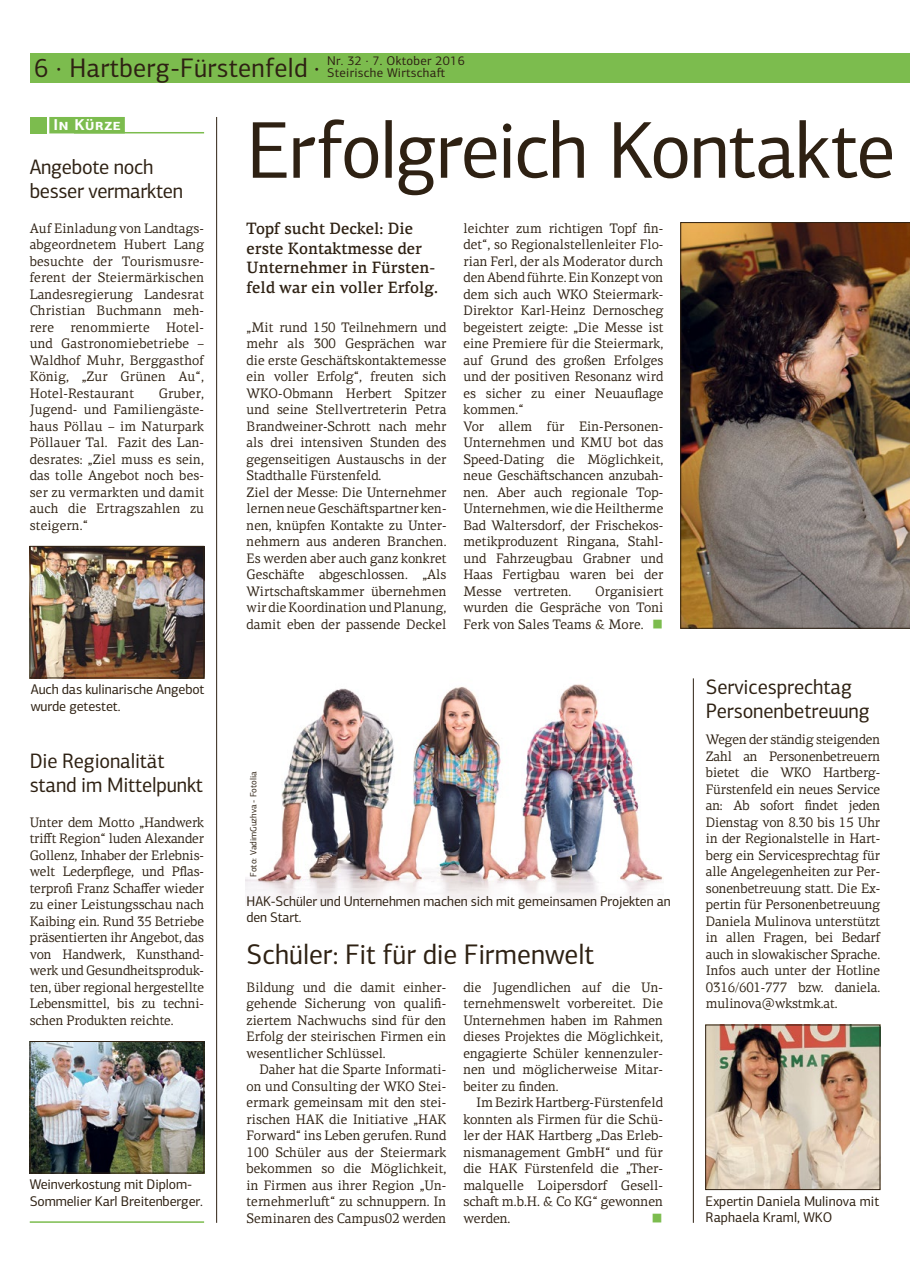
<style>
.page{position:relative;width:910px;height:1276px;background:#fff}
.page>*{position:absolute;margin:0;border:0;box-sizing:border-box;transform-origin:0 0}
.t1{font:81px "PF Centro Sans Pro";letter-spacing:-.025em;color:#2e2113;scale:.96 1}
.t2{font:28.5px "PF Centro Sans Pro";color:#2e2113;scale:.96 1}
.t3{font:27px "PF Centro Sans Pro";letter-spacing:.01em;color:#2e2113;scale:.96 1}
.t4{font:21px/24px "PF Centro Sans Pro";letter-spacing:-.01em;color:#2e2113;scale:.96 1}
.t5{font:500 16.5px/19.5px "PF Centro Serif Pro";color:#2e2113;scale:.96 1}
.t6{font:700 15.75px "PF Centro Sans Pro";letter-spacing:.04em;color:#fff}
.t7{font:14.1px/16.5px "PF Centro Sans Pro";letter-spacing:-.01em;color:#2e2113}
.t8{font:14.1px/16.5px "PF Centro Sans Pro";letter-spacing:-.01em;color:#2e2113;scale:.96 1}
.t9{font:13.8px/16.5px "PF Centro Serif Pro";color:#2e2113;text-align:justify;scale:.96 1}
.t10{font:13.8px/16.5px "PF Centro Serif Pro";color:#2e2113;text-align:justify}
.t11{font:13.8px "PF Centro Serif Pro";color:#7cbc4e}
.t12{font:12.75px "PF Centro Sans Pro";letter-spacing:.02em;color:#2e2113}
.t13{font:9px "PF Centro Sans Pro";color:#2e2113}
.s1{color:#7cbc4e}
</style>
<div class="page">
<div style="left:31px;top:53px;width:879px;height:30px;background:#7cbc4e"></div>
<img style="left:707px;top:1026px;width:171px;height:161px">
<hr style="left:693px;top:678px;width:1px;height:544px;background:#2e2113">
<hr style="left:216px;top:117px;width:1px;height:1105px;background:#2e2113">
<hr style="left:30px;top:1221px;width:174px;height:1px;background:#7cbc4e">
<div style="left:49px;top:117px;width:76px;height:16px;background:#7cbc4e"></div>
<hr style="left:74px;top:132px;width:130px;height:1px;background:#7cbc4e">
<div style="left:30px;top:117px;width:16px;height:16px;background:#7cbc4e"></div>
<img style="left:32px;top:1043px;width:170px;height:128px">
<div style="left:30px;top:1041px;width:174px;height:132px;border:1px solid #2e2113"></div>
<img style="left:32px;top:548px;width:170px;height:128px">
<div style="left:30px;top:546px;width:174px;height:132px;border:1px solid #2e2113"></div>
<img style="left:245px;top:684px;width:418px;height:220px">
<img style="left:680px;top:222px;width:230px;height:406px">
<h3 class="t3" style="left:34px;top:51px;width:450px">6 · Hartberg-Fürstenfeld · <sup>Nr.</sup> <sup>32</sup> <sup>·</sup> <sup>7.</sup> <sup>Oktober</sup> <sup>2016</sup></h3>
<p class="t12" style="left:327px;top:65px;width:120px">Steirische Wirtschaft</p>
<p class="t6" style="left:54px;top:115px;width:69px">In Kürze</p>
<h3 class="t4" style="left:30px;top:155px;width:161px">Angebote noch besser vermarkten</h3>
<p class="t9" style="left:30px;top:220px;width:183px">Auf Einladung von Landtags&shy;abgeordnetem Hubert Lang besuchte der Tourismusre&shy;ferent der Steiermärkischen Landesregierung Landesrat Christian Buchmann meh&shy;rere renommierte Hotel&shy;und Gastronomiebetriebe – Waldhof Muhr, Berggasthof König, „Zur Grünen Au“, Hotel-Restaurant</p>
<p class="t9" style="left:30px;top:385px;width:183px;text-indent:129px">Gruber, Jugend- und Familiengäste&shy;haus Pöllau – im Naturpark Pöllauer Tal. Fazit des Lan&shy;desrates: „Ziel muss es sein, das tolle Angebot noch bes&shy;ser zu vermarkten und damit auch die Ertragszahlen zu steigern.“</p>
<p class="t7" style="left:31px;top:681px;width:175px">Auch das kulinarische Angebot wurde getestet.</p>
<h3 class="t4" style="left:30px;top:749px;width:182px">Die Regionalität stand im Mittelpunkt</h3>
<p class="t9" style="left:30px;top:814px;width:183px">Unter dem Motto „Handwerk trifft Region“ luden Alexander Gollenz, Inhaber der Erlebnis&shy;welt Lederpflege, und Pflas&shy;terprofi Franz Schaffer wieder zu einer Leistungsschau nach Kaibing ein. Rund 35 Betriebe präsentierten ihr Angebot, das von Handwerk, Kunsthand&shy;werk und Gesundheitsproduk&shy;ten, über regional hergestellte Lebensmittel, bis zu techni&shy;schen Produkten reichte.</p>
<p class="t7" style="left:30px;top:1176px;width:175px">Weinverkostung mit Diplom-<br>Sommelier Karl Breitenberger.</p>
<h1 class="t1" style="left:247px;top:101px;width:677px">Erfolgreich Kontakte</h1>
<p class="t5" style="left:247px;top:219px;width:201px">Topf sucht Deckel: Die erste Kontaktmesse der<br>Unternehmer in Fürsten&shy;feld war ein voller Erfolg.</p>
<p class="t9" style="left:247px;top:319px;width:210px;text-align:left">„Mit rund 150 Teilnehmern und mehr als 300 Gesprächen war die erste Geschäftskontaktemesse ein voller Erfolg“, freuten sich<br>WKO-Obmann Herbert Spitzer und seine Stellvertreterin Petra<br>Brandweiner-Schrott nach mehr als drei intensiven Stunden des gegenseitigen Austauschs in der<br>Stadthalle Fürstenfeld.<br>Ziel der Messe: Die Unternehmer lernen neue Geschäftspartner ken&shy;nen, knüpfen Kontakte zu Unter&shy;nehmern aus anderen Branchen.<br>Es werden aber auch ganz konkret<br>Geschäfte abgeschlossen. „Als<br>Wirtschaftskammer übernehmen wir die Koordination und Planung, damit eben der passende Deckel</p>
<p class="t9" style="left:463px;top:220px;width:210px;text-align:left">leichter zum richtigen Topf fin&shy;det“, so Regionalstellenleiter Flo&shy;rian Ferl, der als Moderator durch den Abend führte. Ein Konzept von dem sich auch WKO Steiermark-<br>Direktor Karl-Heinz Dernoscheg begeistert zeigte: „Die Messe ist eine Premiere für die Steiermark, auf Grund des großen Erfolges und der positiven Resonanz wird es sicher zu einer Neuauflage kommen.“<br>Vor allem für Ein-Personen-<br>Unternehmen und KMU bot das<br>Speed-Dating die Möglichkeit, neue Geschäftschancen anzubah&shy;nen. Aber auch regionale Top-<br>Unternehmen, wie die Heiltherme<br>Bad Waltersdorf, der Frischekos&shy;metikproduzent Ringana, Stahl&shy;und Fahrzeugbau Grabner und<br>Haas Fertigbau waren bei der<br>Messe vertreten.</p>
<p class="t9" style="left:463px;top:583px;width:210px;text-indent:132px">Organisiert wurden die Gespräche von Toni Ferk von Sales Teams &amp; More. <span class="s1">■</span></p>
<p class="t13" style="left:248px;top:876px;width:107px;rotate:-90deg">Foto: VadimGuzhva - Fotolia</p>
<p class="t8" style="left:247px;top:892px;width:443px">HAK-Schüler und Unternehmen machen sich mit gemeinsamen Projekten an den Start.</p>
<h2 class="t2" style="left:247px;top:936px;width:364px">Schüler: Fit für die Firmenwelt</h2>
<p class="t9" style="left:247px;top:979px;width:210px">Bildung und die damit einher&shy;gehende Sicherung von qualifi&shy;ziertem Nachwuchs sind für den Erfolg der steirischen Firmen ein wesentlicher Schlüssel.</p>
<p class="t9" style="left:247px;top:1061px;width:210px;text-indent:13px">Daher hat die Sparte Informati&shy;on und Consulting der WKO Stei&shy;ermark gemeinsam mit den stei&shy;rischen HAK die Initiative „HAK Forward“ ins Leben gerufen. Rund 100 Schüler aus der Steiermark bekommen so die Möglichkeit, in Firmen aus ihrer Region „Un&shy;ternehmerluft“ zu schnuppern. In Seminaren des Campus02 werden</p>
<p class="t9" style="left:463px;top:979px;width:209px">die Jugendlichen auf die Un&shy;ternehmenswelt vorbereitet. Die Unternehmen haben im Rahmen dieses Projektes die Möglichkeit, engagierte Schüler kennenzuler&shy;nen und möglicherweise Mitar&shy;beiter zu finden.</p>
<p class="t10" style="left:463px;top:1094px;width:201px;text-indent:13px">Im Bezirk Hartberg-Fürstenfeld konnten als Firmen für die Schü&shy;ler der HAK Hartberg „Das Erleb&shy;nismanagement GmbH“ und für die HAK Fürstenfeld die „Ther&shy;malquelle Loipersdorf Gesell&shy;schaft m.b.H. &amp; Co KG“ gewonnen werden.</p>
<p class="t11" style="left:651px;top:1210px;width:13px">■</p>
<h3 class="t4" style="left:706px;top:675px;width:172px">Servicesprechtag<br>Personenbetreuung</h3>
<p class="t9" style="left:706px;top:731px;width:183px">Wegen der ständig steigenden Zahl an Personenbetreuern bietet die WKO Hartberg-Fürstenfeld ein neues Service an: Ab sofort findet jeden Dienstag von 8.30 bis 15 Uhr in der Regionalstelle in Hart&shy;berg ein Servicesprechtag für alle Angelegenheiten zur Per&shy;sonenbetreuung statt. Die Ex&shy;pertin für Personenbetreuung Daniela Mulinova unterstützt in allen Fragen, bei Bedarf auch in slowakischer Sprache.<br>Infos auch unter der Hotline 0316/601-777 bzw. daniela. mulinova@wkstmk.at.</p>
<p class="t7" style="left:706px;top:1193px;width:175px">Expertin Daniela Mulinova mit<br>Raphaela Kraml, WKO</p>
</div>
